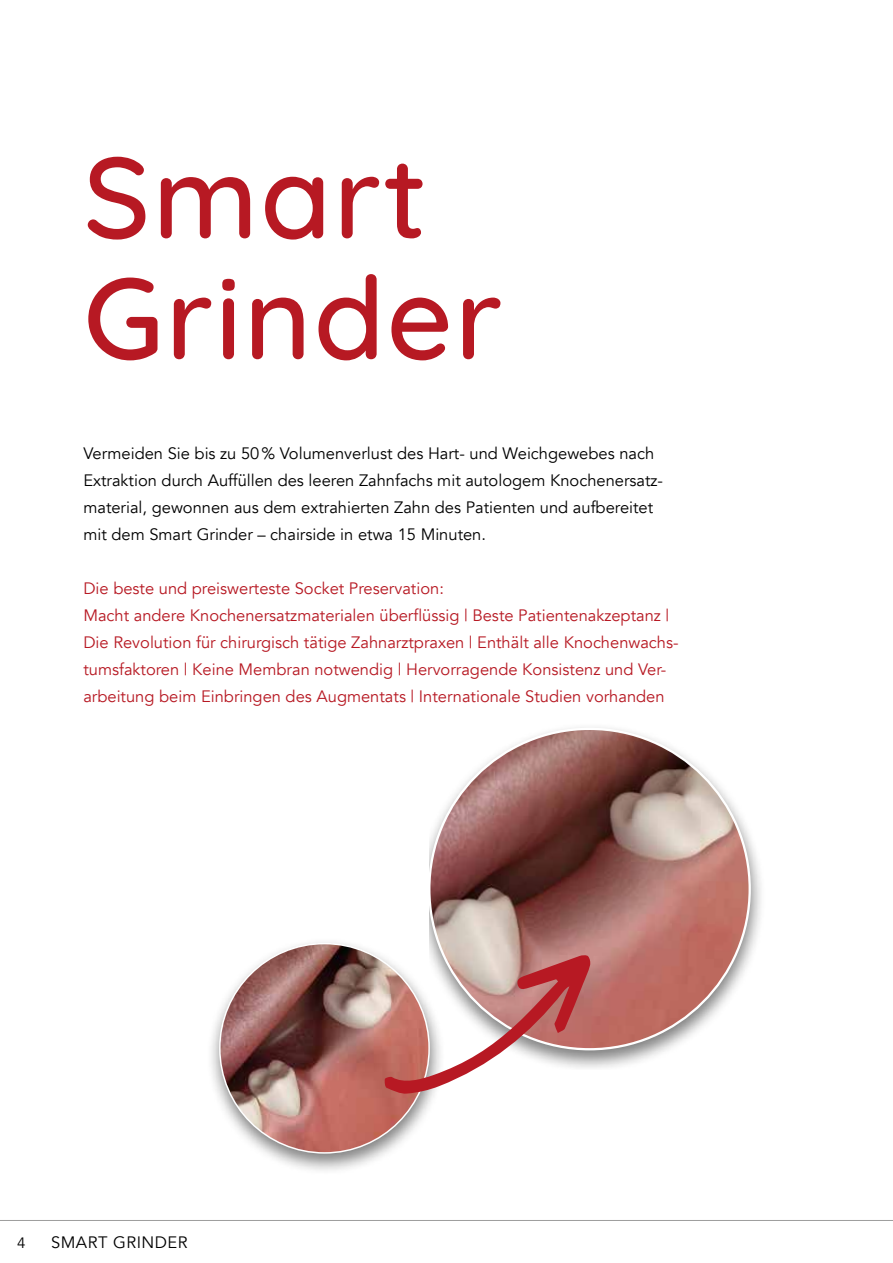
<style>
.page{position:relative;width:893px;height:1263px;background:#fff}
.page>*{position:absolute;margin:0;border:0;box-sizing:border-box;transform-origin:0 0}
.t1{font:500 115.05px/120.9px "Quicksand";letter-spacing:.02em;color:#b71923}
.t2{font:16.5px/27px "Avenir";color:#b71923}
.t3{font:16.5px/27px "Avenir";color:#000}
.t4{font:16.5px "Avenir";letter-spacing:.03em;color:#000}
.t5{font:15px "Avenir";color:#000}
</style>
<div class="page">
<hr style="left:0;top:1220px;width:893px;height:1px;background:#9d9d9c">
<div style="left:207px;top:937px;width:238px;height:239px;background:#000;opacity:.5"></div>
<img style="left:220px;top:943px;width:209px;height:210px;border-radius:105px">
<div style="left:429px;top:722px;width:336px;height:347px;background:#000;opacity:.5"></div>
<svg style="left:429px;top:728px;width:322px;height:322px"></svg>
<svg style="left:384px;top:955px;width:207px;height:139px"></svg>
<h1 class="t1" style="left:83px;top:126px;width:420px">Smart<br>Grinder</h1>
<p class="t3" style="left:83px;top:440px;width:580px">Vermeiden Sie bis zu 50% Volumenverlust des Hart- und Weichgewebes nach Extraktion durch Auffüllen des leeren Zahnfachs mit autologem Knochenersatz&shy;material, gewonnen aus dem extrahierten Zahn des Patienten und aufbereitet mit dem Smart Grinder – chairside in etwa 15 Minuten.</p>
<p class="t2" style="left:83px;top:575px;width:597px">Die beste und preiswerteste Socket Preservation:<br>Macht andere Knochenersatzmaterialen überflüssig | Beste Patientenakzeptanz | Die Revolution für chirurgisch tätige Zahnarztpraxen | Enthält alle Knochenwachs&shy;tumsfaktoren | Keine Membran notwendig | Hervorragende Konsistenz und Ver&shy;arbeitung beim Einbringen des Augmentats | Internationale Studien vorhanden</p>
<p class="t5" style="left:17px;top:1234px;width:10px">4</p>
<p class="t4" style="left:51px;top:1232px;width:138px">SMART GRINDER</p>
</div>
